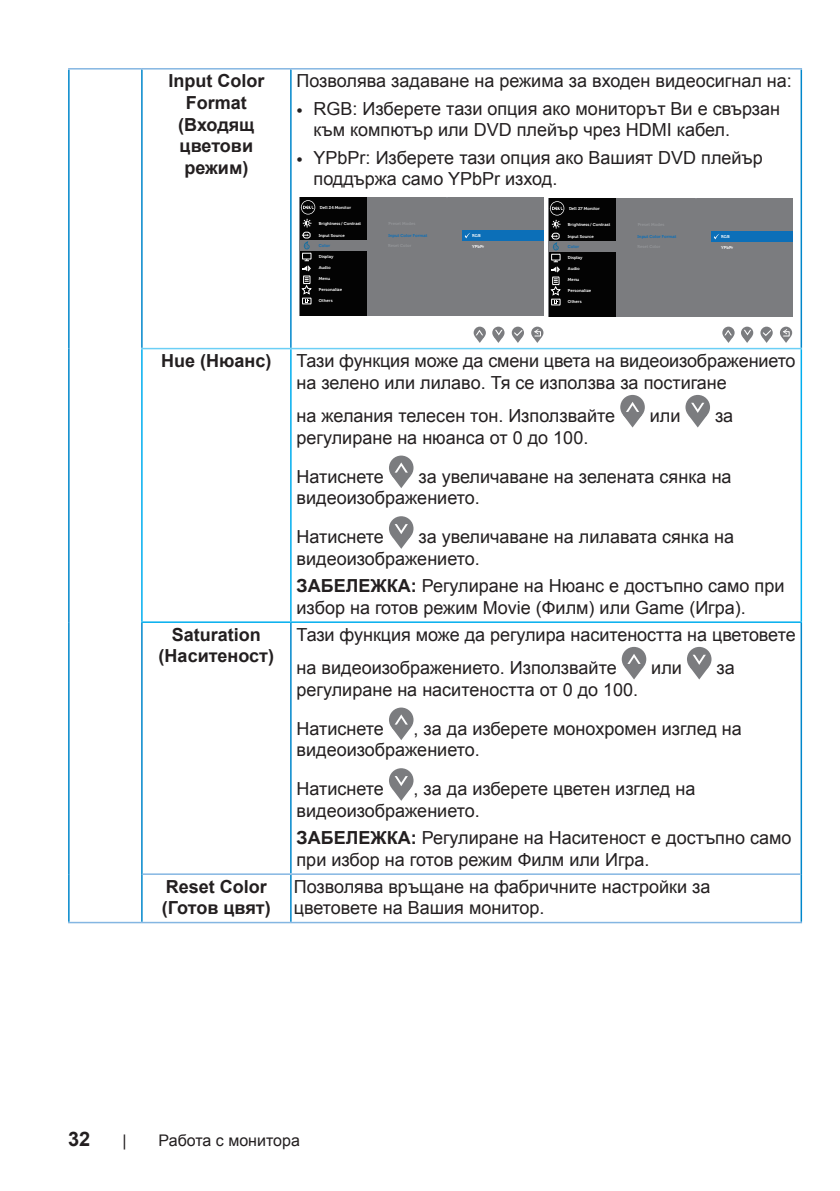
<style>
.page{position:relative;width:840px;height:1191px;background:#fff}
.page>*{position:absolute;margin:0;border:0;box-sizing:border-box;transform-origin:0 0}
.t1{font:700 20px "Arial";color:#231f20}
.text_OSD_table{font:18px/21.6px "Arial";color:#231f20}
.text_OSD_table-2{font:700 18px/21.6px "Arial";color:#231f20;text-align:center}
.Table_Paragraph{font:18px/21.6px "Arial";color:#231f20}
.t2{font:16px "Arial";color:#231f20}
.t3{font:700 4.2px "Museo For Dell";color:#fff}
.t4{font:700 4.2px "Museo For Dell";color:#0c6fb8}
.s1{font-weight:700}
</style>
<div class="page">
<hr style="left:68px;top:70px;width:2px;height:278px;background:#0087cb">
<hr style="left:68px;top:348px;width:2px;height:274px;background:#0087cb">
<hr style="left:68px;top:622px;width:2px;height:252px;background:#0087cb">
<hr style="left:68px;top:874px;width:2px;height:47px;background:#0087cb">
<hr style="left:68px;top:68px;width:74px;height:2px;background:#84b6e2">
<hr style="left:141px;top:70px;width:1px;height:278px;background:#0087cb">
<hr style="left:142px;top:68px;width:149px;height:2px;background:#84b6e2">
<hr style="left:290px;top:70px;width:1px;height:278px;background:#0087cb">
<hr style="left:800px;top:70px;width:1px;height:278px;background:#0087cb">
<hr style="left:291px;top:68px;width:510px;height:2px;background:#84b6e2">
<hr style="left:141px;top:623px;width:1px;height:251px;background:#0087cb">
<hr style="left:290px;top:623px;width:1px;height:250px;background:#0087cb">
<hr style="left:800px;top:623px;width:1px;height:251px;background:#0087cb">
<hr style="left:141px;top:874px;width:1px;height:47px;background:#0087cb">
<hr style="left:142px;top:873px;width:149px;height:2px;background:#84b6e2">
<hr style="left:290px;top:875px;width:1px;height:46px;background:#0087cb">
<hr style="left:800px;top:874px;width:1px;height:47px;background:#0087cb">
<hr style="left:291px;top:873px;width:509px;height:2px;background:#84b6e2">
<hr style="left:68px;top:921px;width:74px;height:2px;background:#84b6e2">
<hr style="left:142px;top:921px;width:149px;height:2px;background:#84b6e2">
<hr style="left:291px;top:921px;width:510px;height:2px;background:#84b6e2">
<hr style="left:141px;top:348px;width:150px;height:1px;background:#6bcff6">
<hr style="left:291px;top:348px;width:510px;height:1px;background:#6bcff6">
<hr style="left:141px;top:349px;width:1px;height:272px;background:#00aeef">
<hr style="left:290px;top:349px;width:1px;height:272px;background:#00aeef">
<hr style="left:800px;top:349px;width:1px;height:272px;background:#00aeef">
<hr style="left:141px;top:621px;width:150px;height:2px;background:#00aeef">
<hr style="left:291px;top:621px;width:510px;height:2px;background:#00aeef">
<div style="left:299px;top:197px;width:244px;height:119px;background:#7b7c7f"></div>
<div style="left:299px;top:197px;width:67px;height:119px;background:#030303"></div>
<div style="left:299px;top:241px;width:68px;height:10px;background:#7b7c7f"></div>
<svg style="left:301px;top:200px;width:14px;height:27px"></svg>
<div style="left:302px;top:298px;width:9px;height:6px;border:1px solid #fff"></div>
<div style="left:303px;top:232px;width:7px;height:6px;border:1px solid #fff;border-radius:2px"></div>
<svg style="left:301px;top:234px;width:11px;height:69px"></svg>
<div style="left:461px;top:230px;width:82px;height:10px;background:#0c6fb8"></div>
<svg style="left:464px;top:233px;width:6px;height:5px"></svg>
<svg style="left:473px;top:327px;width:12px;height:12px"></svg>
<svg style="left:492px;top:327px;width:12px;height:12px"></svg>
<svg style="left:475px;top:330px;width:9px;height:13px"></svg>
<svg style="left:493px;top:330px;width:10px;height:13px"></svg>
<div style="left:531px;top:327px;width:12px;height:12px;background:#7b7c7f;border-radius:50%"></div>
<svg style="left:532px;top:329px;width:9px;height:14px"></svg>
<div style="left:511px;top:327px;width:12px;height:12px;background:#7b7c7f;border-radius:50%"></div>
<svg style="left:512px;top:329px;width:11px;height:14px"></svg>
<div style="left:548px;top:198px;width:244px;height:119px;background:#7b7c7f"></div>
<div style="left:548px;top:198px;width:67px;height:119px;background:#030303"></div>
<div style="left:548px;top:242px;width:68px;height:10px;background:#7b7c7f"></div>
<svg style="left:549px;top:201px;width:15px;height:27px"></svg>
<div style="left:551px;top:299px;width:9px;height:6px;border:1px solid #fff"></div>
<div style="left:551px;top:233px;width:8px;height:6px;border:1px solid #fff;border-radius:2px"></div>
<svg style="left:549px;top:235px;width:12px;height:69px"></svg>
<div style="left:710px;top:231px;width:82px;height:10px;background:#0c6fb8"></div>
<svg style="left:714px;top:234px;width:5px;height:5px"></svg>
<div style="left:722px;top:327px;width:12px;height:12px;background:#7b7c7f;border-radius:50%"></div>
<svg style="left:740px;top:327px;width:12px;height:12px"></svg>
<svg style="left:723px;top:330px;width:9px;height:13px"></svg>
<svg style="left:742px;top:330px;width:9px;height:13px"></svg>
<div style="left:779px;top:327px;width:12px;height:12px;background:#7b7c7f;border-radius:50%"></div>
<svg style="left:780px;top:329px;width:10px;height:14px"></svg>
<div style="left:760px;top:327px;width:12px;height:12px;background:#7b7c7f;border-radius:50%"></div>
<svg style="left:761px;top:329px;width:10px;height:14px"></svg>
<div style="left:620px;top:395px;width:24px;height:24px;background:#7b7c7f;border-radius:50%"></div>
<svg style="left:622px;top:402px;width:19px;height:25px"></svg>
<div style="left:685px;top:395px;width:24px;height:24px;background:#7b7c7f;border-radius:50%"></div>
<svg style="left:688px;top:403px;width:18px;height:24px"></svg>
<div style="left:389px;top:455px;width:24px;height:25px;background:#7b7c7f;border-radius:50%"></div>
<svg style="left:391px;top:462px;width:19px;height:26px"></svg>
<div style="left:389px;top:516px;width:24px;height:25px;background:#7b7c7f;border-radius:50%"></div>
<svg style="left:391px;top:524px;width:19px;height:25px"></svg>
<div style="left:621px;top:647px;width:25px;height:24px;background:#7b7c7f;border-radius:50%"></div>
<svg style="left:624px;top:654px;width:19px;height:25px"></svg>
<div style="left:686px;top:647px;width:25px;height:24px;background:#7b7c7f;border-radius:50%"></div>
<svg style="left:689px;top:655px;width:19px;height:24px"></svg>
<div style="left:389px;top:707px;width:24px;height:25px;background:#7b7c7f;border-radius:50%"></div>
<svg style="left:391px;top:714px;width:19px;height:26px"></svg>
<div style="left:389px;top:768px;width:24px;height:24px;background:#7b7c7f;border-radius:50%"></div>
<svg style="left:391px;top:776px;width:19px;height:25px"></svg>
<p class="text_OSD_table-2" style="left:168px;top:71px;width:97px">Input Color<br>Format (Входящ цветови режим)</p>
<p class="text_OSD_table" style="left:296px;top:70px;width:496px">Позволява задаване на режима за входен видеосигнал на:</p>
<p class="text_OSD_table" style="left:313px;top:98px;width:467px;text-indent:-17px">• RGB: Изберете тази опция ако мониторът Ви е свързан към компютър или DVD плейър чрез HDMI кабел.</p>
<p class="text_OSD_table" style="left:313px;top:147px;width:450px;text-indent:-17px">• YPbPr: Изберете тази опция ако Вашият DVD плейър поддържа само YPbPr изход.</p>
<p class="t3" style="left:319px;top:221px;width:44px">Brightness / Contrast</p>
<p class="t3" style="left:320px;top:205px;width:33px">Dell 24 Monitor</p>
<p class="t3" style="left:319px;top:233px;width:27px">Input Source</p>
<p class="t4" style="left:319px;top:243px;width:13px">Color</p>
<p class="t3" style="left:319px;top:254px;width:16px">Display</p>
<p class="t3" style="left:568px;top:206px;width:32px">Dell 27 Monitor</p>
<p class="t3" style="left:567px;top:234px;width:27px">Input Source</p>
<p class="t4" style="left:567px;top:244px;width:13px">Color</p>
<p class="t3" style="left:567px;top:255px;width:16px">Display</p>
<p class="t3" style="left:567px;top:222px;width:44px">Brightness / Contrast</p>
<p class="t3" style="left:472px;top:233px;width:10px">RGB</p>
<p class="t4" style="left:388px;top:233px;width:40px">Input Color Format</p>
<p class="t3" style="left:721px;top:234px;width:10px">RGB</p>
<p class="t4" style="left:637px;top:234px;width:40px">Input Color Format</p>
<p class="t3" style="left:472px;top:244px;width:13px">YPbPr</p>
<p class="t3" style="left:721px;top:245px;width:13px">YPbPr</p>
<p class="t3" style="left:318px;top:265px;width:13px">Audio</p>
<p class="t3" style="left:567px;top:266px;width:13px">Audio</p>
<p class="t3" style="left:319px;top:276px;width:13px">Menu</p>
<p class="t3" style="left:567px;top:277px;width:13px">Menu</p>
<p class="t3" style="left:319px;top:287px;width:25px">Personalize</p>
<p class="t3" style="left:567px;top:288px;width:25px">Personalize</p>
<p class="t3" style="left:319px;top:299px;width:15px">Others</p>
<p class="t3" style="left:567px;top:300px;width:15px">Others</p>
<p class="text_OSD_table-2" style="left:161px;top:351px;width:112px">Hue (Нюанс)</p>
<p class="text_OSD_table" style="left:296px;top:350px;width:500px">Тази функция може да смени цвета на видеоизображението на зелено или лилаво. Тя се използва за постигане</p>
<p class="text_OSD_table" style="left:296px;top:405px;width:320px">на желания телесен тон. Използвайте</p>
<p class="text_OSD_table" style="left:649px;top:405px;width:32px">или</p>
<p class="text_OSD_table" style="left:714px;top:405px;width:20px">за</p>
<p class="text_OSD_table" style="left:296px;top:427px;width:293px">регулиране на нюанса от 0 до 100.</p>
<p class="text_OSD_table" style="left:296px;top:466px;width:89px">Натиснете</p>
<p class="text_OSD_table" style="left:296px;top:466px;width:436px;text-indent:122px">за увеличаване на зелената сянка на видеоизображението.</p>
<p class="text_OSD_table" style="left:296px;top:526px;width:89px">Натиснете</p>
<p class="text_OSD_table" style="left:296px;top:526px;width:439px;text-indent:122px">за увеличаване на лилавата сянка на видеоизображението.</p>
<p class="text_OSD_table" style="left:296px;top:575px;width:489px"><span class="s1">ЗАБЕЛЕЖКА:</span> Регулиране на Нюанс е достъпно само при избор на готов режим Movie (Филм) или Game (Игра).</p>
<p class="text_OSD_table-2" style="left:158px;top:624px;width:117px">Saturation (Наситеност)</p>
<p class="text_OSD_table" style="left:296px;top:618px;width:500px;line-height:33.4px">Тази функция може да регулира наситеността на цветовете на видеоизображението. Използвайте</p>
<p class="text_OSD_table" style="left:651px;top:657px;width:32px">или</p>
<p class="text_OSD_table" style="left:716px;top:657px;width:20px">за</p>
<p class="text_OSD_table" style="left:296px;top:679px;width:343px">регулиране на наситеността от 0 до 100.</p>
<p class="text_OSD_table" style="left:296px;top:718px;width:89px">Натиснете</p>
<p class="text_OSD_table" style="left:296px;top:718px;width:446px;text-indent:117px">, за да изберете монохромен изглед на видеоизображението.</p>
<p class="text_OSD_table" style="left:296px;top:778px;width:89px">Натиснете</p>
<p class="text_OSD_table" style="left:296px;top:778px;width:400px;text-indent:117px">, за да изберете цветен изглед на видеоизображението.</p>
<p class="text_OSD_table" style="left:296px;top:827px;width:496px"><span class="s1">ЗАБЕЛЕЖКА:</span> Регулиране на Наситеност е достъпно само при избор на готов режим Филм или Игра.</p>
<p class="text_OSD_table-2" style="left:162px;top:876px;width:110px;text-align:left">Reset Color (Готов цвят)</p>
<p class="Table_Paragraph" style="left:293px;top:875px;width:418px">Позволява връщане на фабричните настройки за цветовете на Вашия монитор.</p>
<p class="t1" style="left:68px;top:1125px;width:24px">32</p>
<p class="t2" style="left:122px;top:1129px;width:6px">|</p>
<p class="t2" style="left:158px;top:1129px;width:143px">Работа с монитора</p>
</div>
